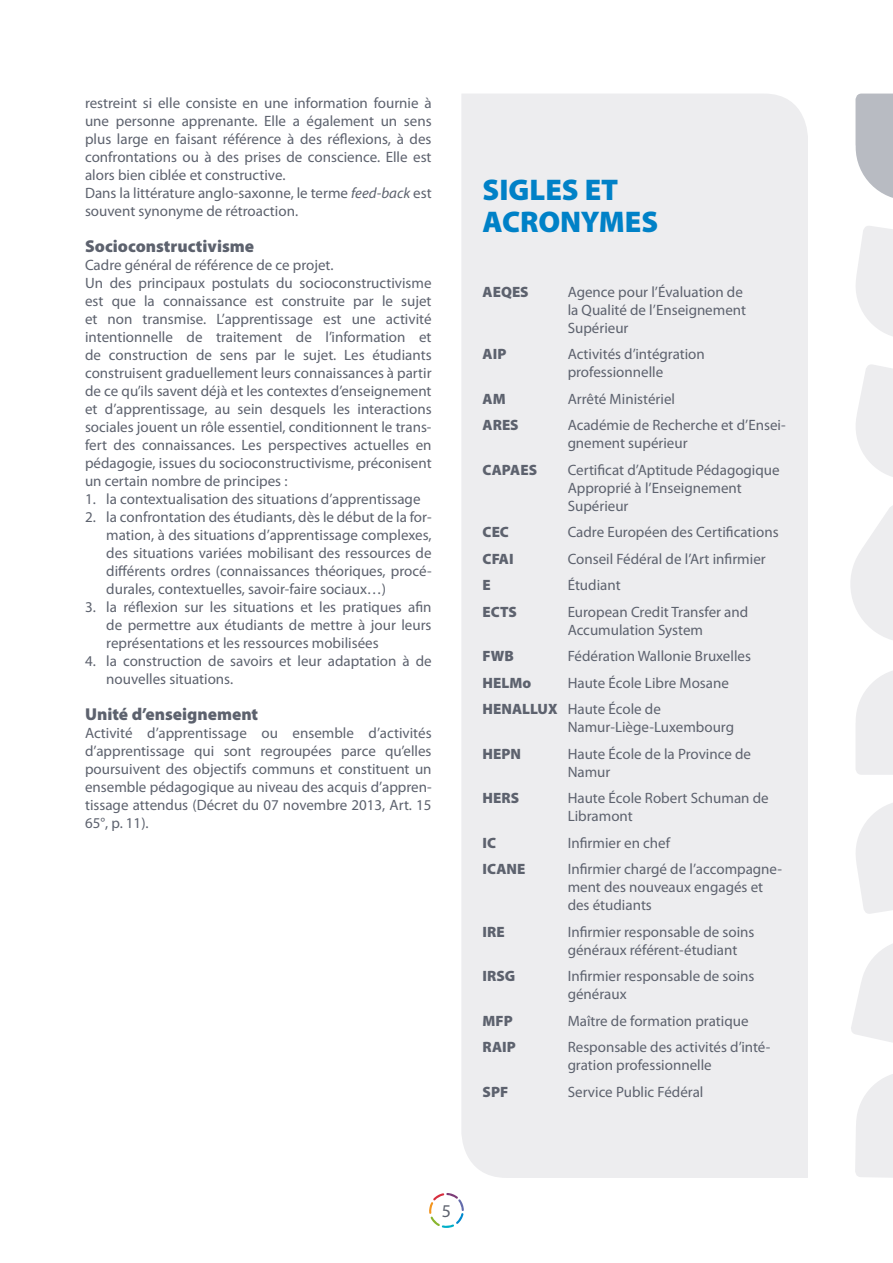
<style>
.page{position:relative;width:893px;height:1263px;background:#fff}
.page>*{position:absolute;margin:0;border:0;box-sizing:border-box;transform-origin:0 0}
.t1{font:900 30px/31.5px "Myriad Pro";color:#0081c7}
.t2{font:18px "Myriad Pro";color:#5d626e}
.t3{font:900 17.25px "Myriad Pro";color:#5d626e}
.t4{font:15px/18px "Myriad Pro";color:#5d626e}
.t5{font:900 15px "Myriad Pro";color:#5d626e}
.s1{font-style:italic}
.s2{font-weight:400}
.s3{font-weight:900}
</style>
<div class="page">
<svg style="left:429px;top:1193px;width:35px;height:35px"></svg>
<div style="left:461px;top:94px;width:347px;height:1084px;background:#ededef"></div>
<svg style="left:856px;top:671px;width:37px;height:104px;background:#efeff1"></svg>
<svg style="left:855px;top:94px;width:38px;height:104px;background:#c2c4ca"></svg>
<svg style="left:851px;top:944px;width:42px;height:99px"></svg>
<svg style="left:856px;top:803px;width:37px;height:111px"></svg>
<svg style="left:855px;top:1074px;width:38px;height:104px"></svg>
<svg style="left:856px;top:364px;width:37px;height:113px"></svg>
<svg style="left:850px;top:506px;width:43px;height:134px"></svg>
<svg style="left:856px;top:226px;width:37px;height:110px"></svg>
<p class="t4" style="left:85px;top:94px;width:348px">restreint si elle consiste en une information fournie à une personne apprenante. Elle a également un sens plus large en faisant référence à des réflexions, à des confrontations ou à des prises de conscience. Elle est alors bien ciblée et constructive.<br>Dans la littérature anglo-saxonne, le terme <span class="s1">feed-back</span> est souvent synonyme de rétroaction.</p>
<p class="t3" style="left:85px;top:236px;width:171px">Socioconstructivisme</p>
<p class="t4" style="left:85px;top:256px;width:348px">Cadre général de référence de ce projet.<br>Un des principaux postulats du socioconstructivisme est que la connaissance est construite par le sujet et non transmise. L’apprentissage est une activité intentionnelle de traitement de l’information et de construction de sens par le sujet. Les étudiants construisent graduellement leurs connaissances à partir de ce qu’ils savent déjà et les contextes d’enseignement et d’apprentissage, au sein desquels les interactions sociales jouent un rôle essentiel, conditionnent le trans&shy;fert des connaissances. Les perspectives actuelles en pédagogie, issues du socioconstructivisme, préconisent un certain nombre de principes :</p>
<p class="t4" style="left:85px;top:490px;width:337px">1. la contextualisation des situations d’apprentissage</p>
<p class="t4" style="left:106px;top:508px;width:327px;text-align:justify;text-indent:-21px">2. la confrontation des étudiants, dès le début de la for&shy;mation, à des situations d’apprentissage complexes, des situations variées mobilisant des ressources de différents ordres (connaissances théoriques, procé&shy;durales, contextuelles, savoir-faire sociaux…)</p>
<p class="t4" style="left:106px;top:598px;width:327px;text-align:justify;text-indent:-21px">3. la réflexion sur les situations et les pratiques afin de permettre aux étudiants de mettre à jour leurs représentations et les ressources mobilisées</p>
<p class="t4" style="left:106px;top:652px;width:327px;text-indent:-21px">4. la construction de savoirs et leur adaptation à de nouvelles situations.</p>
<p class="t3" style="left:85px;top:704px;width:175px">Unité d’enseignement</p>
<p class="t4" style="left:85px;top:724px;width:348px;text-align:justify">Activité d’apprentissage ou ensemble d’activités d’apprentissage qui sont regroupées parce qu’elles poursuivent des objectifs communs et constituent un ensemble pédagogique au niveau des acquis d’appren&shy;tissage attendus (Décret du 07 novembre 2013, Art. 15<br>65°, p. 11).</p>
<h1 class="t1" style="left:483px;top:175px;width:177px">SIGLES ET<br>ACRONYMES</h1>
<p class="t5" style="left:483px;top:283px;width:48px">AEQES</p>
<p class="t4" style="left:568px;top:282px;width:180px">Agence pour l’Évaluation de la Qualité de l’Enseignement<br>Supérieur</p>
<p class="t5" style="left:483px;top:345px;width:25px">AIP</p>
<p class="t4" style="left:568px;top:345px;width:139px">Activités d’intégration professionnelle</p>
<p class="t5" style="left:483px;top:390px;width:25px">AM</p>
<p class="t4" style="left:568px;top:389px;width:109px">Arrêté Ministériel</p>
<p class="t5" style="left:483px;top:416px;width:38px">ARES</p>
<p class="t4" style="left:568px;top:416px;width:219px">Académie de Recherche et d’Ensei&shy;gnement supérieur</p>
<p class="t5" style="left:483px;top:461px;width:75px">CAPAES <span class="s2">C</span></p>
<p class="t4" style="left:568px;top:460px;width:213px;text-indent:9px">ertificat d’Aptitude Pédagogique<br>Approprié à l’Enseignement<br>Supérieur</p>
<p class="t5" style="left:483px;top:523px;width:61px">CEC <span class="s2">C</span></p>
<p class="t4" style="left:576px;top:523px;width:204px">adre Européen des Certifications</p>
<p class="t5" style="left:483px;top:550px;width:64px">CFAI <span class="s2">C</span></p>
<p class="t4" style="left:576px;top:549px;width:191px">onseil Fédéral de l’Art infirmier</p>
<p class="t5" style="left:483px;top:576px;width:10px">E</p>
<p class="t4" style="left:568px;top:576px;width:54px">Étudiant</p>
<p class="t5" style="left:483px;top:603px;width:65px">ECTS <span class="s2">E</span></p>
<p class="t4" style="left:568px;top:602px;width:182px;text-indent:7px">uropean Credit Transfer and<br>Accumulation System</p>
<p class="t5" style="left:483px;top:647px;width:63px">FWB <span class="s2">F</span></p>
<p class="t4" style="left:574px;top:647px;width:178px">édération Wallonie Bruxelles</p>
<p class="t5" style="left:483px;top:674px;width:50px">HELMo</p>
<p class="t4" style="left:483px;top:669px;width:248px;line-height:26.5px;text-indent:85px">Haute École Libre Mosane<br><span class="s3">HENALLUX</span> Haute École de</p>
<p class="t4" style="left:568px;top:718px;width:168px">Namur-Liège-Luxembourg</p>
<p class="t5" style="left:483px;top:745px;width:40px">HEPN</p>
<p class="t4" style="left:568px;top:744px;width:185px">Haute École de la Province de<br>Namur</p>
<p class="t5" style="left:483px;top:789px;width:38px">HERS</p>
<p class="t4" style="left:568px;top:789px;width:203px">Haute École Robert Schuman de<br>Libramont</p>
<p class="t5" style="left:483px;top:834px;width:52px">IC <span class="s2">I</span></p>
<p class="t4" style="left:571px;top:833px;width:101px">nfirmier en chef</p>
<p class="t5" style="left:483px;top:861px;width:68px">ICANE <span class="s2">I</span></p>
<p class="t4" style="left:568px;top:860px;width:216px">nfirmier chargé de l’accompagne&shy;ment des nouveaux engagés et des étudiants</p>
<p class="t5" style="left:483px;top:923px;width:56px">IRE <span class="s2">I</span></p>
<p class="t4" style="left:568px;top:922px;width:188px">nfirmier responsable de soins généraux référent-étudiant</p>
<p class="t5" style="left:483px;top:968px;width:63px">IRSG <span class="s2">I</span></p>
<p class="t4" style="left:568px;top:967px;width:188px">nfirmier responsable de soins généraux</p>
<p class="t5" style="left:483px;top:1012px;width:32px">MFP</p>
<p class="t4" style="left:568px;top:1011px;width:182px">Maître de formation pratique</p>
<p class="t5" style="left:483px;top:1039px;width:66px">RAIP <span class="s2">R</span></p>
<p class="t4" style="left:568px;top:1038px;width:204px;text-indent:8px">esponsable des activités d’inté&shy;gration professionnelle</p>
<p class="t5" style="left:483px;top:1083px;width:60px">SPF <span class="s2">S</span></p>
<p class="t4" style="left:575px;top:1082px;width:130px">ervice Public Fédéral</p>
<p class="t2" style="left:442px;top:1199px;width:11px">5</p>
</div>
